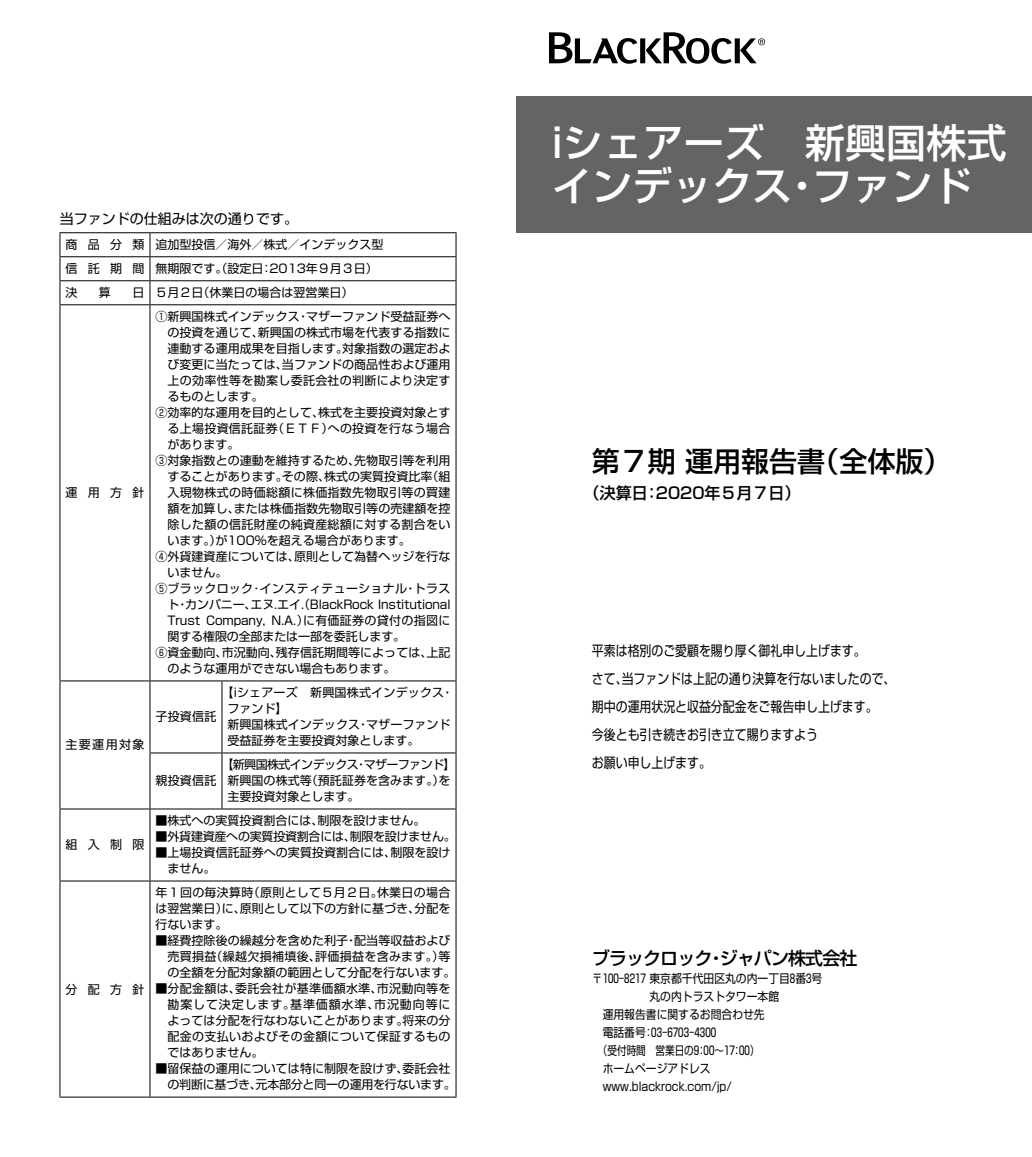
<style>
.page{position:relative;width:1032px;height:1157px;background:#fff}
.page>*{position:absolute;margin:0;border:0;box-sizing:border-box;transform-origin:0 0}
.t1{font:500 40px/43px "Shin Go Pr 5";letter-spacing:.01em;color:#fff}
.t2{font:500 28px "Shin Go Pr 5";color:#000}
.t3{font:500 18px "Shin Go Pr 5";letter-spacing:-.05em;color:#000}
.t4{font:500 16px "Shin Go Pr 5";color:#000}
.t5{font:14px/28px "Shin Go Pr 5";color:#000;scale:.85 1}
.t6{font:14px "Shin Go Pr 5";color:#000}
.t7{font:12px/16px "Shin Go Pr 5";letter-spacing:.005em;color:#000}
.t8{font:12px "Shin Go Pr 5";letter-spacing:.025em;color:#000}
.t9{font:12px "Shin Go Pr 5";letter-spacing:.005em;color:#000;scale:.9 1}
.t10{font:12px "Shin Go Pr 5";letter-spacing:-.02em;color:#000}
.t11{font:12px "Shin Go Pr 5";letter-spacing:.005em;color:#000;scale:.8 1}
</style>
<div class="page">
<hr style="left:59px;top:256px;width:91px;height:1px;background:#000">
<hr style="left:150px;top:256px;width:72px;height:1px;background:#000">
<hr style="left:222px;top:256px;width:234px;height:1px;background:#000">
<hr style="left:59px;top:280px;width:91px;height:1px;background:#000">
<hr style="left:150px;top:280px;width:72px;height:1px;background:#000">
<svg style="left:149px;top:233px;width:1px;height:71px"></svg>
<hr style="left:222px;top:280px;width:234px;height:1px;background:#000">
<hr style="left:59px;top:304px;width:91px;height:1px;background:#000">
<hr style="left:150px;top:304px;width:72px;height:1px;background:#000">
<hr style="left:149px;top:305px;width:1px;height:375px;background:#000">
<hr style="left:222px;top:304px;width:234px;height:1px;background:#000">
<hr style="left:59px;top:680px;width:91px;height:1px;background:#000">
<hr style="left:150px;top:680px;width:72px;height:1px;background:#000">
<hr style="left:149px;top:681px;width:1px;height:71px;background:#000">
<hr style="left:222px;top:680px;width:234px;height:1px;background:#000">
<hr style="left:149px;top:752px;width:73px;height:1px;background:#000">
<hr style="left:149px;top:753px;width:1px;height:55px;background:#000">
<hr style="left:222px;top:752px;width:234px;height:1px;background:#000">
<hr style="left:59px;top:808px;width:91px;height:1px;background:#000">
<hr style="left:150px;top:808px;width:72px;height:1px;background:#000">
<hr style="left:149px;top:809px;width:1px;height:71px;background:#000">
<hr style="left:222px;top:808px;width:234px;height:1px;background:#000">
<hr style="left:59px;top:880px;width:91px;height:1px;background:#000">
<hr style="left:150px;top:880px;width:72px;height:1px;background:#000">
<hr style="left:149px;top:881px;width:1px;height:215px;background:#000">
<hr style="left:222px;top:880px;width:234px;height:1px;background:#000">
<hr style="left:221px;top:681px;width:1px;height:71px;background:#000">
<hr style="left:221px;top:753px;width:1px;height:55px;background:#000">
<hr style="left:59px;top:232px;width:91px;height:1px;background:#000">
<hr style="left:150px;top:232px;width:72px;height:1px;background:#000">
<hr style="left:222px;top:232px;width:234px;height:1px;background:#000">
<svg style="left:59px;top:233px;width:1px;height:71px"></svg>
<svg style="left:455px;top:233px;width:1px;height:71px"></svg>
<hr style="left:59px;top:305px;width:1px;height:375px;background:#000">
<hr style="left:455px;top:305px;width:1px;height:375px;background:#000">
<hr style="left:59px;top:681px;width:1px;height:72px;background:#000">
<hr style="left:59px;top:753px;width:1px;height:55px;background:#000">
<hr style="left:455px;top:681px;width:1px;height:71px;background:#000">
<hr style="left:455px;top:753px;width:1px;height:55px;background:#000">
<hr style="left:59px;top:809px;width:1px;height:71px;background:#000">
<hr style="left:455px;top:809px;width:1px;height:71px;background:#000">
<hr style="left:59px;top:881px;width:1px;height:215px;background:#000">
<hr style="left:455px;top:881px;width:1px;height:215px;background:#000">
<hr style="left:59px;top:1096px;width:91px;height:1px;background:#000">
<hr style="left:150px;top:1096px;width:72px;height:1px;background:#000">
<hr style="left:222px;top:1096px;width:234px;height:1px;background:#000">
<svg style="left:549px;top:32px;width:216px;height:32px"></svg>
<div style="left:516px;top:96px;width:516px;height:136px;background:#656464"></div>
<p class="t6" style="left:60px;top:207px;width:239px">当ファンドの仕組みは次の通りです。</p>
<p class="t7" style="left:65px;top:232px;width:319px;line-height:24px">商 品 分 類 追加型投信／海外／株式／インデックス型信 託 期 間 無期限です。（設定日：2013年９月３日）決</p>
<p class="t7" style="left:99px;top:284px;width:13px">算</p>
<p class="t7" style="left:132px;top:284px;width:222px">日 ５月２日（休業日の場合は翌営業日）</p>
<p class="t7" style="left:65px;top:484px;width:80px">運用方針</p>
<p class="t7" style="left:65px;top:735px;width:81px">主要運用対象</p>
<p class="t7" style="left:65px;top:835px;width:80px">組入制限</p>
<p class="t7" style="left:65px;top:979px;width:80px">分配方針</p>
<p class="t7" style="left:155px;top:308px;width:297px">①新興国株式インデックス・マザーファンド受益証券へ</p>
<p class="t7" style="left:167px;top:324px;width:285px">の投資を通じて、新興国の株式市場を代表する指数に</p>
<p class="t7" style="left:167px;top:340px;width:285px">連動する運用成果を目指します。対象指数の選定およ</p>
<p class="t7" style="left:167px;top:356px;width:285px">び変更に当たっては、当ファンドの商品性および運用</p>
<p class="t8" style="left:167px;top:371px;width:285px">上の効率性等を勘案し委託会社の判断により決定す</p>
<p class="t7" style="left:167px;top:388px;width:97px">るものとします。</p>
<p class="t7" style="left:155px;top:404px;width:297px">②効率的な運用を目的として、株式を主要投資対象とす</p>
<p class="t8" style="left:167px;top:419px;width:284px">る上場投資信託証券（ＥＴＦ）への投資を行なう場合</p>
<p class="t7" style="left:167px;top:436px;width:73px">があります。</p>
<p class="t7" style="left:155px;top:452px;width:297px">③対象指数との連動を維持するため、先物取引等を利用</p>
<p class="t7" style="left:167px;top:468px;width:285px">することがあります。その際、株式の実質投資比率（組</p>
<p class="t8" style="left:167px;top:483px;width:285px">入現物株式の時価総額に株価指数先物取引等の買建</p>
<p class="t7" style="left:167px;top:500px;width:285px">額を加算し、または株価指数先物取引等の売建額を控</p>
<p class="t8" style="left:167px;top:515px;width:285px">除した額の信託財産の純資産総額に対する割合をい</p>
<p class="t7" style="left:167px;top:531px;width:245px">います。）が100％を超える場合があります。</p>
<p class="t7" style="left:155px;top:547px;width:297px">④外貨建資産については、原則として為替ヘッジを行な</p>
<p class="t7" style="left:167px;top:563px;width:61px">いません。</p>
<p class="t8" style="left:155px;top:579px;width:296px">⑤ブラックロック･インスティテューショナル・トラス</p>
<p class="t7" style="left:167px;top:595px;width:285px">ト・カンパニー、エヌ.エイ.（BlackRock Institutional</p>
<p class="t8" style="left:167px;top:611px;width:284px">Trust Company, N.A.）に有価証券の貸付の指図に</p>
<p class="t7" style="left:167px;top:627px;width:239px">関する権限の全部または一部を委託します。</p>
<p class="t7" style="left:155px;top:643px;width:297px">⑥資金動向、市況動向、残存信託期間等によっては、上記</p>
<p class="t7" style="left:167px;top:659px;width:229px">のような運用ができない場合もあります。</p>
<p class="t7" style="left:155px;top:707px;width:63px">子投資信託</p>
<p class="t7" style="left:155px;top:771px;width:63px">親投資信託</p>
<p class="t7" style="left:227px;top:683px;width:227px;text-indent:-6px">【iシェアーズ　新興国株式インデックス・ファンド】<br>新興国株式インデックス・マザーファンド受益証券を主要投資対象とします。</p>
<p class="t7" style="left:227px;top:755px;width:229px;text-indent:-6px">【新興国株式インデックス・マザーファンド】新興国の株式等（預託証券を含みます。）を主要投資対象とします。</p>
<p class="t7" style="left:155px;top:811px;width:271px">■株式への実質投資割合には、制限を設けません。</p>
<p class="t10" style="left:155px;top:827px;width:302px">■外貨建資産への実質投資割合には、制限を設けません。</p>
<p class="t7" style="left:167px;top:843px;width:285px;text-indent:-12px">■上場投資信託証券への実質投資割合には、制限を設けません。</p>
<p class="t7" style="left:155px;top:883px;width:296px;text-align:justify">年１回の毎決算時（原則として５月２日。休業日の場合は翌営業日）に、原則として以下の方針に基づき、分配を行ないます。</p>
<p class="t7" style="left:167px;top:931px;width:289px;text-indent:-12px">■経費控除後の繰越分を含めた利子・配当等収益および売買損益（繰越欠損補填後、評価損益を含みます。）等の全額を分配対象額の範囲として分配を行ないます。</p>
<p class="t7" style="left:167px;top:979px;width:285px;text-align:justify;text-indent:-12px">■分配金額は、委託会社が基準価額水準、市況動向等を勘案して決定します。基準価額水準、市況動向等によっては分配を行なわないことがあります。将来の分配金の支払いおよびその金額について保証するものではありません。</p>
<p class="t7" style="left:167px;top:1059px;width:290px;text-indent:-12px">■留保益の運用については特に制限を設けず、委託会社の判断に基づき、元本部分と同一の運用を行ないます。</p>
<h1 class="t1" style="left:552px;top:117px;width:456px">iシェアーズ　新興国株式インデックス・ファンド</h1>
<h2 class="t2" style="left:592px;top:438px;width:361px">第７期 運用報告書（全体版）</h2>
<h3 class="t4" style="left:584px;top:479px;width:218px">（決算日：2020年５月７日）</h3>
<p class="t5" style="left:592px;top:635px;width:358px">平素は格別のご愛顧を賜り厚く御礼申し上げます。<br>さて、当ファンドは上記の通り決算を行ないましたので、期中の運用状況と収益分配金をご報告申し上げます。<br>今後とも引き続きお引き立て賜りますよう<br>お願い申し上げます。</p>
<h3 class="t3" style="left:592px;top:943px;width:267px">ブラックロック・ジャパン株式会社</h3>
<p class="t9" style="left:592px;top:968px;width:257px">〒100-8217 東京都千代田区丸の内一丁目8番3号</p>
<p class="t9" style="left:649px;top:986px;width:146px">丸の内トラストタワー本館</p>
<p class="t9" style="left:592px;top:1004px;width:193px">　運用報告書に関するお問合わせ先</p>
<p class="t9" style="left:592px;top:1022px;width:140px">　電話番号：03-6703-4300</p>
<p class="t11" style="left:598px;top:1040px;width:204px">（受付時間　営業日の９：００～１７：００）</p>
<p class="t9" style="left:592px;top:1058px;width:133px">　ホームページアドレス</p>
<p class="t9" style="left:592px;top:1076px;width:157px">　www.blackrock.com/jp/</p>
</div>
